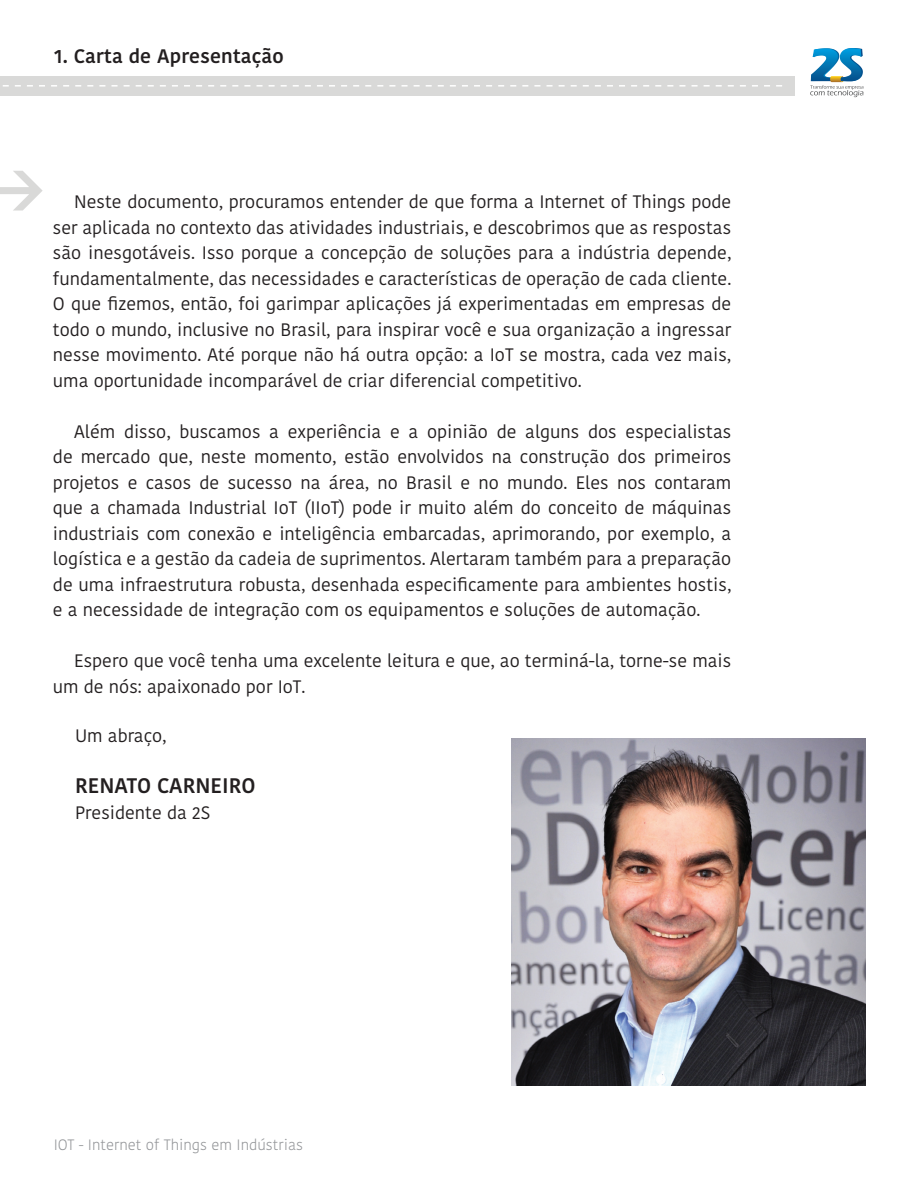
<style>
.page{position:relative;width:918px;height:1188px;background:#fff}
.page>*{position:absolute;margin:0;border:0;box-sizing:border-box;transform-origin:0 0}
.t1{font:500 21px "Kohinoor Devanagari";color:#231f20}
.t2{font:500 19.5px "Kohinoor Devanagari";letter-spacing:.01em;color:#231f20}
.t3{font:18px/25.5px "Kohinoor Devanagari";color:#231f20;text-align:justify}
.t4{font:300 15px "Kohinoor Devanagari";color:#939598}
</style>
<div class="page">
<svg style="left:810px;top:48px;width:53px;height:49px"></svg>
<img style="left:512px;top:738px;width:354px;height:347px">
<svg style="left:0;top:171px;width:43px;height:40px"></svg>
<div style="left:0;top:77px;width:795px;height:19px;background:#d9d9d8"></div>
<svg style="left:3px;top:85px;width:779px;height:2px"></svg>
<p class="t2" style="left:54px;top:45px;width:231px">1. Carta de Apresentação</p>
<p class="t3" style="left:53px;top:189px;width:680px;text-indent:21px">Neste documento, procuramos entender de que forma a Internet of Things pode ser aplicada no contexto das atividades industriais, e descobrimos que as respostas são inesgotáveis. Isso porque a concepção de soluções para a indústria depende, fundamentalmente, das necessidades e características de operação de cada cliente.<br>O que fizemos, então, foi garimpar aplicações já experimentadas em empresas de todo o mundo, inclusive no Brasil, para inspirar você e sua organização a ingressar nesse movimento. Até porque não há outra opção: a IoT se mostra, cada vez mais, uma oportunidade incomparável de criar diferencial competitivo.</p>
<p class="t3" style="left:53px;top:419px;width:680px;text-indent:21px">Além disso, buscamos a experiência e a opinião de alguns dos especialistas de mercado que, neste momento, estão envolvidos na construção dos primeiros projetos e casos de sucesso na área, no Brasil e no mundo. Eles nos contaram que a chamada Industrial IoT (IIoT) pode ir muito além do conceito de máquinas industriais com conexão e inteligência embarcadas, aprimorando, por exemplo, a logística e a gestão da cadeia de suprimentos. Alertaram também para a preparação de uma infraestrutura robusta, desenhada especificamente para ambientes hostis, e a necessidade de integração com os equipamentos e soluções de automação.</p>
<p class="t3" style="left:53px;top:648px;width:680px;text-indent:21px">Espero que você tenha uma excelente leitura e que, ao terminá-la, torne-se mais um de nós: apaixonado por IoT.</p>
<p class="t3" style="left:75px;top:723px;width:93px">Um abraço,</p>
<p class="t1" style="left:75px;top:774px;width:182px">RENATO CARNEIRO</p>
<p class="t3" style="left:75px;top:800px;width:137px">Presidente da 2S</p>
<p class="t4" style="left:54px;top:1136px;width:251px">IOT - Internet of Things em Indústrias</p>
</div>
